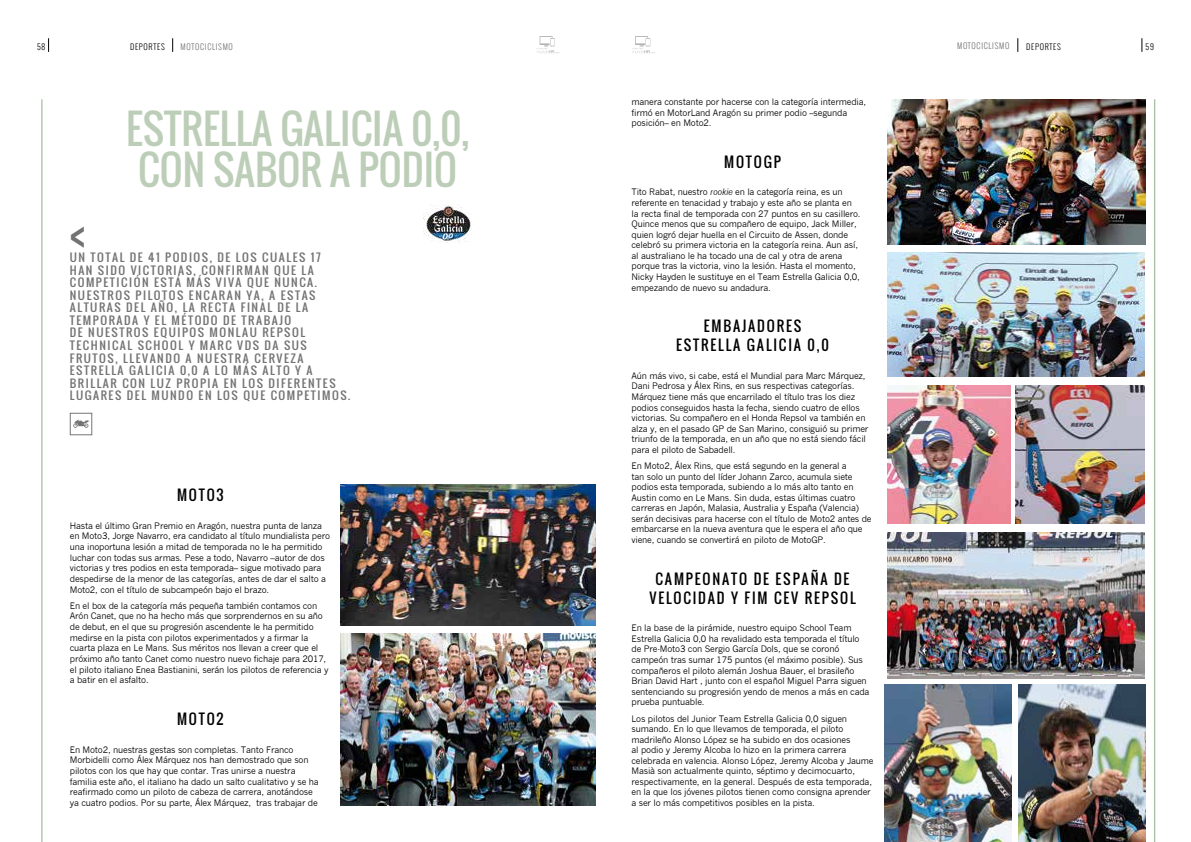
<style>
.page{position:relative;width:1191px;height:842px;background:#fff}
.page>*{position:absolute;margin:0;border:0;box-sizing:border-box;transform-origin:0 0}
.t1{font:39.8px/40.9px "Oswald";color:#bdceb8}
.t2{font:37.8px "Oswald";color:#000;scale:1.1 1}
.t3{font:14px "Oswald";letter-spacing:.13em;color:#000}
.t4{font:10.7px/12.6px "Oswald";letter-spacing:.13em;color:#000;scale:1.1 1}
.t5{font:8.7px/10.6px "News Gothic";letter-spacing:-.02em;color:#000}
.t6{font:300 8px "Oswald";letter-spacing:.09em;color:#707172}
.t7{font:300 8px "Oswald";letter-spacing:.09em;color:#000}
.s1{font-style:italic}
</style>
<div class="page">
<svg style="left:48px;top:38px;width:1px;height:14px"></svg>
<svg style="left:172px;top:38px;width:1px;height:14px"></svg>
<svg style="left:536px;top:36px;width:23px;height:18px"></svg>
<hr style="left:42px;top:99px;width:1px;height:743px;background:#8fae8a">
<svg style="left:73px;top:419px;width:16px;height:9px"></svg>
<img style="left:340px;top:484px;width:255px;height:141px">
<img style="left:340px;top:634px;width:255px;height:172px">
<img style="left:423px;top:204px;width:49px;height:38px">
<svg style="left:1017px;top:38px;width:1px;height:14px"></svg>
<svg style="left:1141px;top:38px;width:1px;height:14px"></svg>
<svg style="left:632px;top:36px;width:23px;height:18px"></svg>
<hr style="left:1154px;top:99px;width:1px;height:743px;background:#8fae8a">
<img style="left:887px;top:385px;width:123px;height:139px">
<img style="left:1015px;top:385px;width:129px;height:138px">
<img style="left:887px;top:252px;width:257px;height:125px">
<img style="left:887px;top:99px;width:258px;height:145px">
<img style="left:887px;top:533px;width:257px;height:145px">
<img style="left:884px;top:685px;width:127px;height:157px">
<img style="left:1018px;top:685px;width:127px;height:157px">
<p class="t7" style="left:37px;top:41px;width:10px">58</p>
<p class="t7" style="left:130px;top:41px;width:36px">DEPORTES</p>
<p class="t6" style="left:181px;top:40px;width:54px">MOTOCICLISMO</p>
<h1 class="t1" style="left:126px;top:108px;width:36px">ESTRELLA</h1>
<h1 class="t1" style="left:138px;top:108px;width:333px;text-indent:142px">GALICIA 0,0,<br>CON SABOR A PODIO</h1>
<h2 class="t2" style="left:70px;top:205px;width:17px">&lt;</h2>
<p class="t4" style="left:70px;top:251px;width:230px">UN TOTAL DE 41 PODIOS, DE LOS CUALES 17<br>HAN SIDO VICTORIAS, CONFIRMAN QUE LA COMPETICIÓN ESTÁ MÁS VIVA QUE NUNCA.<br>NU ESTROS PILOTOS ENCARAN YA, A ESTAS ALTURAS DEL AÑO, LA RECTA FINAL DE LA TEMPORADA Y EL MÉTODO DE TRABAJO<br>DE NUESTROS EQUIPOS MONLAU REPSOL TECHNICAL SCHOOL Y MARC VDS</p>
<p class="t4" style="left:70px;top:339px;width:256px;text-indent:195px">DA SUS<br>FRUTOS, LLEVANDO A NUESTRA CERVEZA<br>ESTRELLA GALICIA 0,0 A LO MÁS ALTO Y A<br>BRILLAR CON LUZ PROPIA EN LOS DIFERENTES<br>LUGARES DEL MUNDO EN LOS QUE COMPETIMOS.</p>
<h3 class="t3" style="left:177px;top:484px;width:11px">MOTO</h3>
<h3 class="t3" style="left:217px;top:484px;width:9px">3</h3>
<p class="t5" style="left:70px;top:520px;width:262px">Hasta el último Gran Premio en Aragón, nuestra punta de lanza en Moto3, Jorge Navarro, era candidato al título mundialista pero una inoportuna lesión a mitad de temporada no le ha permitido luchar con todas sus armas. Pese a todo, Navarro –autor de dos victorias y tres podios en esta temporada– sigue motivado para despedirse de la menor de las categorías, antes de dar el salto a Moto2, con el título de subcampeón bajo el brazo.</p>
<p class="t5" style="left:70px;top:600px;width:260px">En el box de la categoría más pequeña también contamos con Arón Canet, que no ha hecho más que sorprendernos en su año de debut, en el que su progresión ascendente le ha permitido medirse en la pista con pilotos experimentados y a firmar la cuarta plaza en Le Mans. Sus méritos nos llevan a creer que el próximo año tanto Canet como nuestro nuevo fichaje para 2017, el piloto italiano Enea Bastianini, serán los pilotos de referencia y a batir en el asfalto.</p>
<h3 class="t3" style="left:177px;top:708px;width:11px">MOTO</h3>
<h3 class="t3" style="left:217px;top:708px;width:8px">2</h3>
<p class="t5" style="left:70px;top:744px;width:250px">En Moto2, nuestras gestas son completas. Tanto Franco Morbidelli como Álex Márquez nos han demostrado que son pilotos con los que hay que contar. Tras unirse a nuestra familia este año, el italiano ha dado un salto cualitativo y se ha reafirmado como un piloto de cabeza de carrera, anotándose ya cuatro podios. Por su parte, Álex Márquez, tras trabajar de</p>
<p class="t5" style="left:631px;top:97px;width:236px">manera constante por hacerse con la categoría intermedia, firmó en MotorLand Aragón su primer podio –segunda posición– en Moto2.</p>
<h3 class="t3" style="left:724px;top:151px;width:11px">MOTOG</h3>
<h3 class="t3" style="left:774px;top:151px;width:9px">P</h3>
<p class="t5" style="left:631px;top:187px;width:231px">Tito Rabat, nuestro <span class="s1">rookie</span> en la categoría reina, es un referente en tenacidad y trabajo y este año se planta en la recta final de temporada con 27 puntos en su casillero.<br>Quince menos que su compañero de equipo, Jack Miller, quien logró dejar huella en el Circuito de Assen, donde celebró su primera victoria en la categoría reina. Aun así, al australiano le ha tocado una de cal y otra de arena porque tras la victoria, vino la lesión. Hasta el momento, Nicky Hayden le sustituye en el Team Estrella Galicia 0,0, empezando de nuevo su andadura.</p>
<h3 class="t3" style="left:703px;top:316px;width:39px">EMBAJADORES</h3>
<h3 class="t3" style="left:676px;top:335px;width:17px">ESTRELLA</h3>
<h3 class="t3" style="left:747px;top:335px;width:10px">GAL</h3>
<h3 class="t3" style="left:773px;top:335px;width:57px">ICIA 0,0</h3>
<p class="t5" style="left:631px;top:370px;width:238px">Aún más vivo, si cabe, está el Mundial para Marc Márquez, Dani Pedrosa y Álex Rins, en sus respectivas categorías.<br>Márquez tiene más que encarrilado el título tras los diez podios conseguidos hasta la fecha, siendo cuatro de ellos victorias. Su compañero en el Honda Repsol va también en alza y, en el pasado GP de San Marino, consiguió su primer triunfo de la temporada, en un año que no está siendo fácil para el piloto de Sabadell.</p>
<p class="t5" style="left:631px;top:461px;width:242px">En Moto2, Álex Rins, que está segundo en la general a<br>tan solo un punto del líder Johann Zarco, acumula siete podios esta temporada, subiendo a lo más alto tanto en Austin como en Le Mans. Sin duda, estas últimas cuatro carreras en Japón, Malasia, Australia y España (Valencia) serán decisivas para hacerse con el título de Moto2 antes de embarcarse en la nueva aventura que le espera el año que viene, cuando se convertirá en piloto de MotoGP.</p>
<h3 class="t3" style="left:655px;top:568px;width:40px">CAMPEONATO</h3>
<h3 class="t3" style="left:753px;top:568px;width:40px">DE ESPAÑA</h3>
<h3 class="t3" style="left:834px;top:568px;width:9px">DE</h3>
<h3 class="t3" style="left:649px;top:587px;width:9px">VELO</h3>
<h3 class="t3" style="left:683px;top:587px;width:25px">CIDAD</h3>
<h3 class="t3" style="left:731px;top:587px;width:93px">Y FIM CEV REPSOL</h3>
<p class="t5" style="left:631px;top:623px;width:239px">En la base de la pirámide, nuestro equipo School Team Estrella Galicia 0,0 ha revalidado esta temporada el título de Pre-Moto3 con Sergio García Dols, que se coronó campeón tras sumar 175 puntos (el máximo posible). Sus compañeros el piloto alemán Joshua Bauer, el brasileño Brian David Hart , junto con el español Miguel Parra siguen sentenciando su progresión yendo de menos a más en cada prueba puntuable.</p>
<p class="t5" style="left:631px;top:713px;width:244px">Los pilotos del Junior Team Estrella Galicia 0,0 siguen sumando. En lo que llevamos de temporada, el piloto madrileño Alonso López se ha subido en dos ocasiones<br>al podio y Jeremy Alcoba lo hizo en la primera carrera celebrada en valencia. Alonso López, Jeremy Alcoba y Jaume Masià son actualmente quinto, séptimo y decimocuarto, respectivamente, en la general. Después de esta temporada, en la que los jóvenes pilotos tienen como consigna aprender a ser lo más competitivos posibles en la pista.</p>
<p class="t6" style="left:957px;top:40px;width:54px">MOTOCICLISMO</p>
<p class="t7" style="left:1026px;top:41px;width:36px">DEPORTES</p>
<p class="t7" style="left:1145px;top:41px;width:10px">59</p>
</div>
